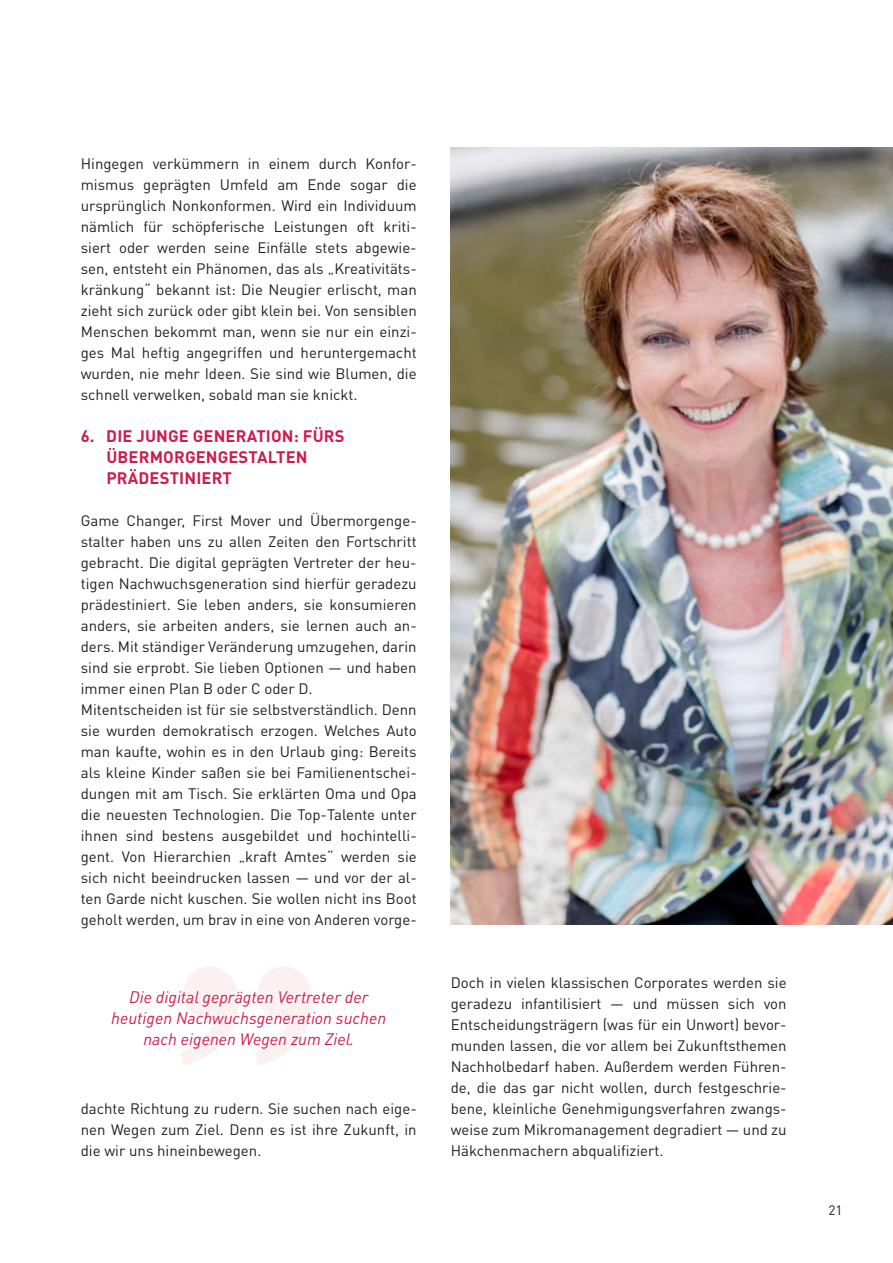
<style>
.page{position:relative;width:893px;height:1263px;background:#fff}
.page>*{position:absolute;margin:0;border:0;box-sizing:border-box;transform-origin:0 0}
.CITAT{font:italic 16.5px/21px "DINOT";color:#cc1c4e;text-align:center}
.Medzinadpis_odrazka{font:700 16.5px/21px "DIN Pro";letter-spacing:.01em;color:#cc1c4e}
.TEXT_basic{font:15px/21px "DIN Pro";color:#231f20;text-align:justify}
.t1{font:13.5px "DIN Pro";color:#231f20}
</style>
<div class="page">
<svg style="left:181px;top:967px;width:131px;height:99px"></svg>
<img style="left:451px;top:148px;width:442px;height:777px">
<p class="TEXT_basic" style="left:81px;top:152px;width:337px">Hingegen verkümmern in einem durch Konfor&shy;mismus geprägten Umfeld am Ende sogar die ursprünglich Nonkonformen. Wird ein Individuum nämlich für schöpferische Leistungen oft kriti&shy;siert oder werden seine Einfälle stets abgewie&shy;sen, entsteht ein Phänomen, das als „Kreativitäts&shy;kränkung“ bekannt ist: Die Neugier erlischt, man zieht sich zurück oder gibt klein bei. Von sensiblen Menschen bekommt man, wenn sie nur ein einzi&shy;ges Mal heftig angegriffen und heruntergemacht wurden, nie mehr Ideen. Sie sind wie Blumen, die schnell verwelken, sobald man sie knickt.</p>
<p class="Medzinadpis_odrazka" style="left:106px;top:424px;width:240px;text-indent:-26px">6. DIE JUNGE GENERATION: FÜRS<br>ÜBERMORGENGESTALTEN<br>PRÄDESTINIERT</p>
<p class="TEXT_basic" style="left:81px;top:509px;width:337px">Game Changer, First Mover und Übermorgenge&shy;stalter haben uns zu allen Zeiten den Fortschritt gebracht. Die digital geprägten Vertreter der heu&shy;tigen Nachwuchsgeneration sind hierfür geradezu prädestiniert. Sie leben anders, sie konsumieren anders, sie arbeiten anders, sie lernen auch an&shy;ders. Mit ständiger Veränderung umzugehen, darin sind sie erprobt. Sie lieben Optionen — und haben immer einen Plan B oder C oder D.</p>
<p class="TEXT_basic" style="left:81px;top:698px;width:337px">Mitentscheiden ist für sie selbstverständlich. Denn sie wurden demokratisch erzogen. Welches Auto man kaufte, wohin es in den Urlaub ging: Bereits als kleine Kinder saßen sie bei Familienentschei&shy;dungen mit am Tisch. Sie erklärten Oma und Opa die neuesten Technologien. Die Top-Talente unter ihnen sind bestens ausgebildet und hochintelli&shy;gent. Von Hierarchien „kraft Amtes“ werden sie sich nicht beeindrucken lassen — und vor der al&shy;ten Garde nicht kuschen. Sie wollen nicht ins Boot geholt werden, um brav in eine von Anderen vorge-</p>
<p class="CITAT" style="left:111px;top:986px;width:276px">Die digital geprägten Vertreter der heutigen Nachwuchsgeneration suchen nach eigenen Wegen zum Ziel.</p>
<p class="TEXT_basic" style="left:81px;top:1097px;width:337px">dachte Richtung zu rudern. Sie suchen nach eige&shy;nen Wegen zum Ziel. Denn es ist ihre Zukunft, in die wir uns hineinbewegen.</p>
<p class="TEXT_basic" style="left:451px;top:971px;width:337px">Doch in vielen klassischen Corporates werden sie geradezu infantilisiert — und müssen sich von Entscheidungsträgern (was für ein Unwort) bevor&shy;munden lassen, die vor allem bei Zukunftsthemen Nachholbedarf haben. Außerdem werden Führen&shy;de, die das gar nicht wollen, durch festgeschrie&shy;bene, kleinliche Genehmigungsverfahren zwangs&shy;weise zum Mikromanagement degradiert — und zu Häkchenmachern abqualifiziert.</p>
<p class="t1" style="left:828px;top:1201px;width:16px">21</p>
</div>
